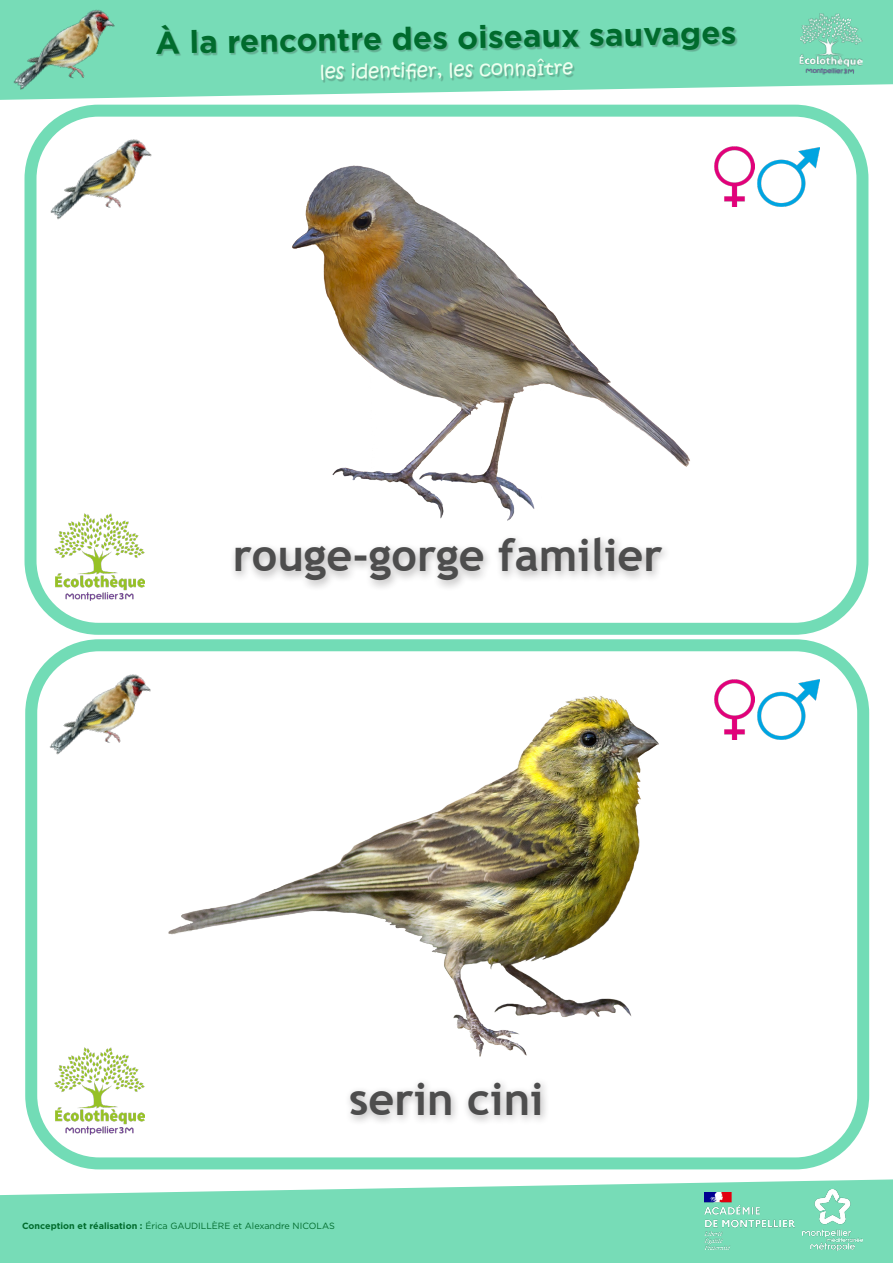
<style>
.page{position:relative;width:893px;height:1263px;background:#fff}
.page>*{position:absolute;margin:0;border:0;box-sizing:border-box;transform-origin:0 0}
.t1{font:700 45px "Trebuchet MS";color:#4d4d4d}
.t2{font:700 31.5px "Gotham";color:#006b2d}
.t3{font:19.5px "Kristen ITC";color:#edffef}
.t4{font:9px "Gotham";color:#006c2d}
.s1{font-weight:700}
</style>
<div class="page">
<svg style="left:0;top:1179px;width:893px;height:84px;background:#86dfbf"></svg>
<svg style="left:143px;top:0;width:750px;height:98px;background:#8be1c1"></svg>
<div style="left:157px;top:25px;width:580px;height:58px;background:#231f20;opacity:.24"></div>
<img style="left:799px;top:13px;width:64px;height:62px">
<img style="left:705px;top:1193px;width:89px;height:56px">
<img style="left:802px;top:1190px;width:61px;height:60px">
<img style="left:0;top:0;width:143px;height:105px">
<div style="left:25px;top:105px;width:843px;height:530px;border:12px solid #72dcb6;border-radius:68px"></div>
<img style="left:54px;top:513px;width:91px;height:88px">
<div style="left:25px;top:639px;width:844px;height:530px;border:12px solid #72dcb6;border-radius:68px"></div>
<div style="left:344px;top:1078px;width:206px;height:48px;background:#231f20;opacity:.34"></div>
<img style="left:54px;top:1047px;width:91px;height:87px">
<img style="left:715px;top:679px;width:40px;height:60px">
<img style="left:758px;top:679px;width:61px;height:60px">
<img style="left:715px;top:147px;width:40px;height:60px">
<img style="left:758px;top:147px;width:61px;height:60px">
<img style="left:26px;top:105px;width:153px;height:152px">
<img style="left:25px;top:640px;width:154px;height:152px">
<div style="left:229px;top:533px;width:442px;height:58px;background:#231f20;opacity:.34"></div>
<img style="left:292px;top:165px;width:398px;height:356px">
<img style="left:164px;top:679px;width:495px;height:378px">
<h2 class="t2" style="left:155px;top:22px;width:582px;rotate:-1deg">À la rencontre des oiseaux sauvages</h2>
<h3 class="t3" style="left:319px;top:59px;width:255px;rotate:-1deg">les identifi er, les connaître</h3>
<p class="t1" style="left:233px;top:527px;width:432px">rouge-gorge familier</p>
<p class="t1" style="left:349px;top:1071px;width:196px">serin cini</p>
<p class="t4" style="left:22px;top:1219px;width:314px"><span class="s1">Conception et réalisation :</span> Érica GAUDILLÈRE et Alexandre NICOLAS</p>
</div>
